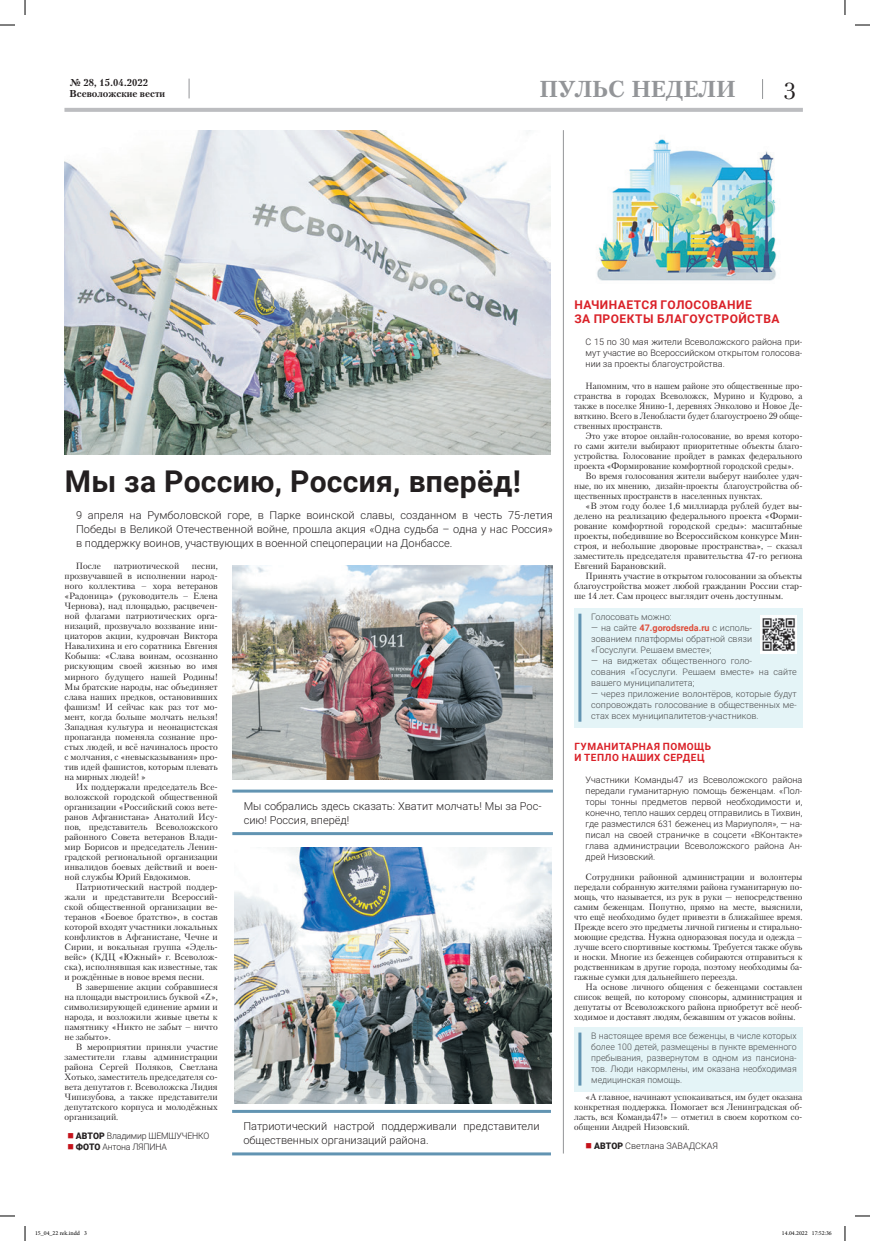
<style>
.page{position:relative;width:870px;height:1241px;background:#fff}
.page>*{position:absolute;margin:0;border:0;box-sizing:border-box;transform-origin:0 0}
.t1{font:700 30px "Roboto";letter-spacing:.01em;color:#231f20}
.t2{font:700 23px "Petersburg C";color:#939598}
.t3{font:23px "Petersburg C";color:#231f20}
.t4{font:700 12px/14px "Roboto";letter-spacing:.035em;color:#da2128}
.t5{font:300 11px/14px "Roboto";color:#231f20}
.t6{font:700 10px/11px "Roboto";letter-spacing:.045em;color:#da2128}
.t7{font:700 10px/11px "Petersburg C";color:#231f20}
.t8{font:9px/10px "Petersburg C";color:#231f20;text-align:justify}
.t9{font:9px/10px "Petersburg C";color:#231f20;text-align:justify;scale:.95 1}
.t10{font:300 9px/11px "Roboto";color:#4b4c4d;text-align:justify}
.t11{font:300 9px/11px "Roboto";color:#231f20;text-align:justify}
.t12{font:300 9px "Roboto";letter-spacing:-.02em;color:#231f20}
.t13{font:6px "Minion Pro";color:#000}
.s1{color:#c4121a}
.s2{font-weight:900}
.s3{font-weight:700;color:#de4c39}
</style>
<div class="page">
<hr style="left:64px;top:108px;width:738px;height:4px;background:#bcbdc0">
<svg style="left:188px;top:79px;width:1px;height:19px"></svg>
<hr style="left:562px;top:130px;width:1px;height:1023px;background:#939598">
<img style="left:65px;top:130px;width:485px;height:324px">
<img style="left:234px;top:847px;width:317px;height:256px">
<img style="left:232px;top:566px;width:320px;height:213px">
<div style="left:574px;top:608px;width:228px;height:119px;background:#e4f4f7"></div>
<hr style="left:578px;top:613px;width:3px;height:108px;background:#6294b2">
<div style="left:574px;top:1027px;width:228px;height:64px;background:#e4f4f7"></div>
<hr style="left:578px;top:1032px;width:3px;height:53px;background:#6294b2">
<img style="left:597px;top:139px;width:180px;height:142px">
<hr style="left:232px;top:789px;width:320px;height:3px;background:#6294b2">
<hr style="left:232px;top:832px;width:320px;height:3px;background:#6294b2">
<hr style="left:232px;top:1110px;width:318px;height:3px;background:#6294b2">
<hr style="left:232px;top:1152px;width:318px;height:3px;background:#6294b2">
<img style="left:760px;top:616px;width:36px;height:37px">
<svg style="left:0;top:24px;width:15px;height:2px"></svg>
<svg style="left:855px;top:24px;width:14px;height:2px"></svg>
<svg style="left:0;top:1215px;width:15px;height:1px"></svg>
<svg style="left:855px;top:1215px;width:14px;height:1px"></svg>
<svg style="left:24px;top:0;width:2px;height:15px"></svg>
<svg style="left:24px;top:1226px;width:2px;height:15px"></svg>
<svg style="left:844px;top:0;width:1px;height:15px"></svg>
<svg style="left:844px;top:1226px;width:1px;height:15px"></svg>
<p class="t7" style="left:69px;top:77px;width:97px">№ 28, 15.04.2022<br>Всеволожские вести</p>
<h2 class="t2" style="left:539px;top:74px;width:197px">ПУЛЬС НЕДЕЛИ</h2>
<h2 class="t3" style="left:783px;top:77px;width:14px">3</h2>
<h1 class="t1" style="left:65px;top:460px;width:457px">Мы за Россию, Россия, вперёд!</h1>
<p class="t5" style="left:76px;top:508px;width:478px;text-align:justify">9 апреля на Румболовской горе, в Парке воинской славы, созданном в честь 75-летия Победы в Великой Отечественной войне, прошла акция «Одна судьба – одна у нас Россия» в поддержку воинов, участвующих в военной спецоперации на Донбассе.</p>
<p class="t8" style="left:76px;top:561px;width:27px">После</p>
<p class="t8" style="left:114px;top:561px;width:67px">патриотической</p>
<p class="t8" style="left:64px;top:561px;width:155px;text-indent:127px">песни, прозвучавшей в исполнении народ&shy;ного коллектива – хора ветеранов «Радоница» (руководитель – Елена Чернова), над площадью, расцвечен&shy;ной флагами патриотических орга&shy;низаций, прозвучало воззвание ини&shy;циаторов акции, кудровчан Виктора Навалихина и его соратника Евгения Кобыша: «Слава воинам, осознанно рискующим своей жизнью во имя мирного будущего нашей Родины!<br>Мы братские народы, нас объединяет слава наших предков, остановивших фашизм! И сейчас как раз тот мо&shy;мент, когда больше молчать нельзя!<br>Западная культура и неонацистская пропаганда поменяла сознание про&shy;стых людей, и всё начиналось просто с молчания, с «невысказывания» про&shy;тив идей фашистов, которым плевать на мирных людей! »</p>
<p class="t8" style="left:64px;top:781px;width:155px;text-indent:11px">Их поддержали председатель Все&shy;воложской городской общественной организации «Российский союз вете&shy;ранов Афганистана» Анатолий Ису&shy;пов, представитель Всеволожского районного Совета ветеранов Влади&shy;мир Борисов и председатель Ленин&shy;градской региональной организации инвалидов боевых действий и воен&shy;ной службы Юрий Евдокимов.</p>
<p class="t8" style="left:64px;top:881px;width:155px;text-indent:11px">Патриотический настрой поддер&shy;жали и представители Всероссий&shy;ской общественной организации ве&shy;теранов «Боевое братство», в состав которой входят участники локальных конфликтов в Афганистане, Чечне и Сирии, и вокальная группа «Эдель&shy;вейс» (КДЦ «Южный» г. Всеволож&shy;ска), исполнявшая как известные, так и рождённые в новое время песни.</p>
<p class="t8" style="left:64px;top:981px;width:155px;text-indent:11px">В завершение акции собравшиеся на площади выстроились буквой «Z», символизирующей единение армии и народа, и возложили живые цветы к памятнику «Никто не забыт – ничто не забыто».</p>
<p class="t8" style="left:64px;top:1041px;width:155px;text-indent:11px">В мероприятии приняли участие заместители главы администрации района Сергей Поляков, Светлана Хотько, заместитель председателя со&shy;вета депутатов г. Всеволожска Лидия Чипизубова, а также представители депутатского корпуса и молодёжных организаций.</p>
<p class="t12" style="left:67px;top:1130px;width:143px"><span class="s1">■</span> <span class="s2">АВТОР</span> Владимир ШЕМШУЧЕНКО</p>
<p class="t12" style="left:67px;top:1141px;width:101px"><span class="s1">■</span> <span class="s2">ФОТО</span> Антона ЛЯПИНА</p>
<p class="t5" style="left:243px;top:798px;width:299px">Мы собрались здесь сказать: Хватит молчать! Мы за Рос&shy;сию! Россия, вперёд!</p>
<p class="t5" style="left:243px;top:1118px;width:297px">Патриотический настрой поддерживали представители общественных организаций района.</p>
<h3 class="t4" style="left:574px;top:297px;width:206px">НАЧИНАЕТСЯ ГОЛОСОВАНИЕ<br>ЗА ПРОЕКТЫ БЛАГОУСТРОЙСТВА</h3>
<p class="t11" style="left:585px;top:336px;width:218px">С 15 по 30 мая жители Всеволожского района при&shy;мут участие во Всероссийском открытом голосова&shy;нии за проекты благоустройства.</p>
<p class="t9" style="left:574px;top:381px;width:241px;text-indent:11px">Напомним, что в нашем районе это общественные про&shy;странства в городах Всеволожск, Мурино и Кудрово, а также в поселке Янино-1, деревнях Энколово и Новое Де&shy;вяткино. Всего в Ленобласти будет благоустроено 29 обще&shy;ственных пространств.</p>
<p class="t9" style="left:585px;top:431px;width:230px">Это уже второе онлайн-голосование, во время которо-</p>
<p class="t9" style="left:574px;top:441px;width:241px">го сами жители выбирают приоритетные объекты благо-</p>
<p class="t9" style="left:574px;top:451px;width:241px">устройства. Голосование пройдет в рамках федерального</p>
<p class="t9" style="left:574px;top:461px;width:232px">проекта «Формирование комфортной городской среды».</p>
<p class="t9" style="left:585px;top:471px;width:230px">Во время голосования жители выберут наиболее удач-</p>
<p class="t9" style="left:574px;top:481px;width:241px">ные, по их мнению, дизайн-проекты благоустройства об-</p>
<p class="t9" style="left:574px;top:491px;width:200px">щественных пространств в населенных пунктах.</p>
<p class="t8" style="left:585px;top:501px;width:218px">«В этом году более 1,6 миллиарда рублей будет вы-</p>
<p class="t8" style="left:574px;top:511px;width:229px">делено на реализацию федерального проекта «Форми-</p>
<p class="t8" style="left:574px;top:521px;width:229px">рование комфортной городской среды»: масштабные</p>
<p class="t8" style="left:574px;top:531px;width:229px">проекты, победившие во Всероссийском конкурсе Мин-</p>
<p class="t8" style="left:574px;top:541px;width:229px">строя, и небольшие дворовые пространства», – сказал</p>
<p class="t8" style="left:574px;top:551px;width:229px">заместитель председателя правительства 47-го региона</p>
<p class="t8" style="left:574px;top:561px;width:93px">Евгений Барановский.</p>
<p class="t8" style="left:585px;top:571px;width:218px">Принять участие в открытом голосовании за объекты</p>
<p class="t8" style="left:574px;top:581px;width:229px">благоустройства может любой гражданин России стар-</p>
<p class="t8" style="left:574px;top:591px;width:210px">ше 14 лет. Сам процесс выглядит очень доступным.</p>
<p class="t10" style="left:591px;top:611px;width:82px">Голосовать можно:</p>
<p class="t10" style="left:591px;top:622px;width:162px">— на сайте <span class="s3">47.gorodsreda.ru</span> с исполь&shy;зованием платформы обратной связи «Госуслуги. Решаем вместе»;</p>
<p class="t10" style="left:591px;top:655px;width:207px;text-align:left">— на виджетах общественного голо-<br>сования «Госуслуги. Решаем вместе» на сайте вашего муниципалитета;</p>
<p class="t10" style="left:591px;top:688px;width:207px">— через приложение волонтёров, которые будут сопровождать голосование в общественных ме&shy;стах всех муниципалитетов-участников.</p>
<p class="t6" style="left:574px;top:740px;width:138px">ГУМАНИТАРНАЯ ПОМОЩЬ<br>И ТЕПЛО НАШИХ СЕРДЕЦ</p>
<p class="t11" style="left:585px;top:774px;width:218px">Участники Команды47 из Всеволожского района передали гуманитарную помощь беженцам. «Пол&shy;торы тонны предметов первой необходимости и, конечно, тепло наших сердец отправились в Тихвин, где разместился 631 беженец из Мариуполя», — на&shy;писал на своей страничке в соцсети «ВКонтакте» глава администрации Всеволожского района Ан&shy;дрей Низовский.</p>
<p class="t8" style="left:574px;top:871px;width:229px;text-indent:11px">Сотрудники районной администрации и волонтеры передали собранную жителями района гуманитарную по&shy;мощь, что называется, из рук в руки — непосредственно самим беженцам. Попутно, прямо на месте, выяснили, что ещё необходимо будет привезти в ближайшее время.<br>Прежде всего это предметы личной гигиены и стирально&shy;моющие средства. Нужна одноразовая посуда и одежда – лучше всего спортивные костюмы. Требуется также обувь и носки. Многие из беженцев собираются отправиться к родственникам в другие города, поэтому необходимы ба&shy;гажные сумки для дальнейшего переезда.</p>
<p class="t8" style="left:574px;top:981px;width:229px;text-indent:11px">На основе личного общения с беженцами составлен список вещей, по которому спонсоры, администрация и депутаты от Всеволожского района приобретут всё необ&shy;ходимое и доставят людям, бежавшим от ужасов войны.</p>
<p class="t10" style="left:591px;top:1030px;width:207px">В настоящее время все беженцы, в числе которых более 100 детей, размещены в пункте временного пребывания, развернутом в одном из пансиона&shy;тов. Люди накормлены, им оказана необходимая медицинская помощь.</p>
<p class="t8" style="left:574px;top:1091px;width:229px;text-indent:11px">«А главное, начинают успокаиваться, им будет оказана конкретная поддержка. Помогает вся Ленинградская об&shy;ласть, вся Команда47!» — отметил в своем коротком со&shy;общении Андрей Низовский.</p>
<p class="t11" style="left:585px;top:1140px;width:134px"><span class="s1">■</span> <span class="s2">АВТОР</span> Светлана ЗАВАДСКАЯ</p>
<p class="t13" style="left:35px;top:1229px;width:53px">15_04_22 rek.indd 3</p>
<p class="t13" style="left:781px;top:1229px;width:51px">14.04.2022 17:52:36</p>
</div>
